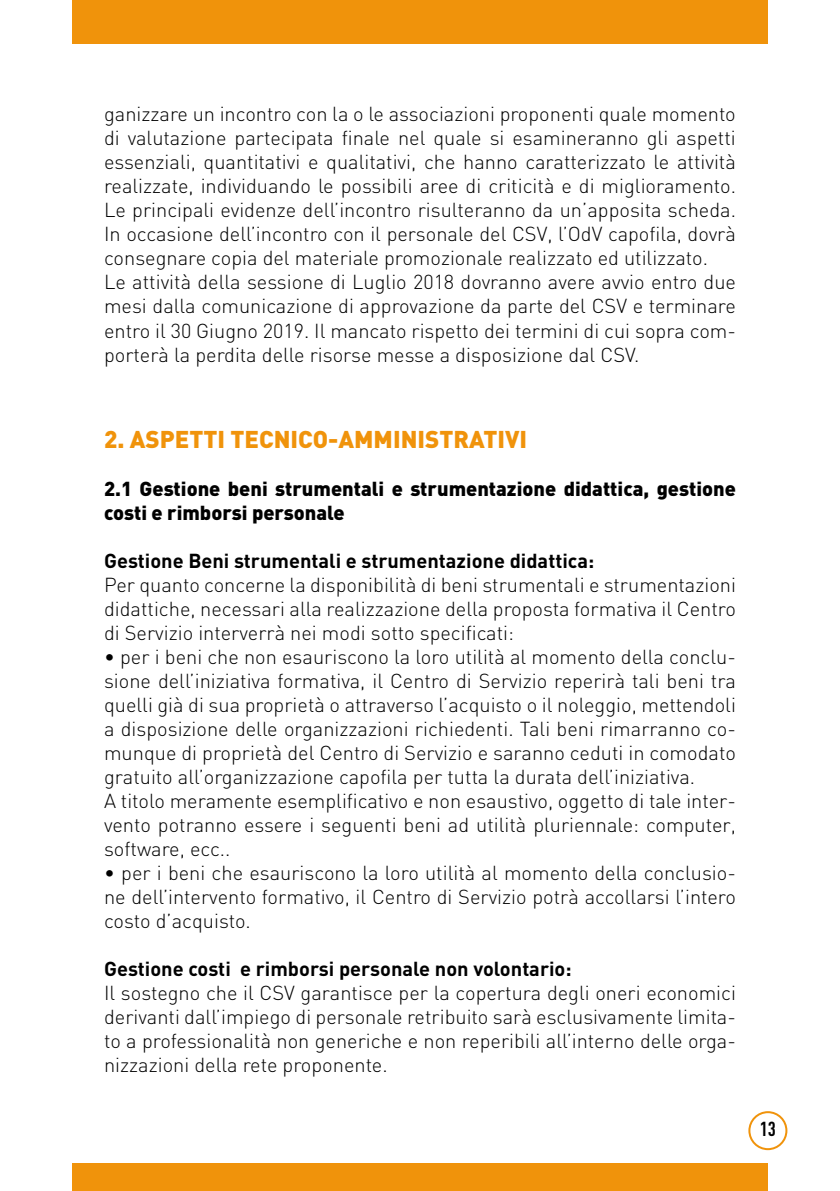
<style>
.page{position:relative;width:840px;height:1191px;background:#fff}
.page>*{position:absolute;margin:0;border:0;box-sizing:border-box;transform-origin:0 0}
.t1{font:900 24px "DIN";color:#f0930b}
.t2{font:300 20px/24px "DIN";color:#000;text-align:justify}
.t3{font:700 20px "DIN";color:#000}
.t4{font:900 20px/24px "DIN";color:#000}
.t5{font:700 20px "DIN Cond";color:#000}
</style>
<div class="page">
<div style="left:72px;top:0;width:694px;height:43px;background:#f0930b"></div>
<div style="left:73px;top:1163px;width:694px;height:28px;background:#f0930b"></div>
<div style="left:748px;top:1111px;width:39px;height:39px;border:2px solid #f0930b;border-radius:50%"></div>
<p class="t2" style="left:104px;top:102px;width:633px;text-align:left">ganizzare un incontro con la o le associazioni proponenti quale momento di valutazione partecipata finale nel quale si esamineranno gli aspetti essenziali, quantitativi e qualitativi, che hanno caratterizzato le attività realizzate, individuando le possibili aree di criticità e di miglioramento.<br>Le principali evidenze dell’incontro risulteranno da un’apposita scheda.<br>In occasione dell’incontro con il personale del CSV, l’OdV capofila, dovrà consegnare copia del materiale promozionale realizzato ed utilizzato.<br>Le attività della sessione di Luglio 2018 dovranno avere avvio entro due mesi dalla comunicazione di approvazione da parte del CSV e terminare entro il 30 Giugno 2019. Il mancato rispetto dei termini di cui sopra com&shy;porterà la perdita delle risorse messe a disposizione dal CSV.</p>
<p class="t1" style="left:104px;top:423px;width:424px">2. ASPETTI TECNICO-AMMINISTRATIVI</p>
<p class="t4" style="left:104px;top:475px;width:633px">2.1 Gestione beni strumentali e strumentazione didattica, gestione costi e rimborsi personale</p>
<p class="t3" style="left:104px;top:547px;width:491px">Gestione Beni strumentali e strumentazione didattica:</p>
<p class="t2" style="left:104px;top:572px;width:633px">Per quanto concerne la disponibilità di beni strumentali e strumentazioni didattiche, necessari alla realizzazione della proposta formativa il Centro di Servizio interverrà nei modi sotto specificati:</p>
<p class="t2" style="left:104px;top:644px;width:633px;text-align:left">• per i beni che non esauriscono la loro utilità al momento della conclu&shy;sione dell’iniziativa formativa, il Centro di Servizio reperirà tali beni tra quelli già di sua proprietà o attraverso l’acquisto o il noleggio, mettendoli a disposizione delle organizzazioni richiedenti. Tali beni rimarranno co&shy;munque di proprietà del Centro di Servizio e saranno ceduti in comodato gratuito all’organizzazione capofila per tutta la durata dell’iniziativa.<br>A titolo meramente esemplificativo e non esaustivo, oggetto di tale inter&shy;vento potranno essere i seguenti beni ad utilità pluriennale: computer, software, ecc..</p>
<p class="t2" style="left:104px;top:860px;width:633px">• per i beni che esauriscono la loro utilità al momento della conclusio&shy;ne dell’intervento formativo, il Centro di Servizio potrà accollarsi l’intero costo d’acquisto.</p>
<p class="t3" style="left:104px;top:955px;width:469px">Gestione costi e rimborsi personale non volontario:</p>
<p class="t2" style="left:104px;top:980px;width:633px">Il sostegno che il CSV garantisce per la copertura degli oneri economici derivanti dall’impiego di personale retribuito sarà esclusivamente limita&shy;to a professionalità non generiche e non reperibili all’interno delle orga&shy;nizzazioni della rete proponente.</p>
<p class="t5" style="left:759px;top:1116px;width:18px">13</p>
</div>
